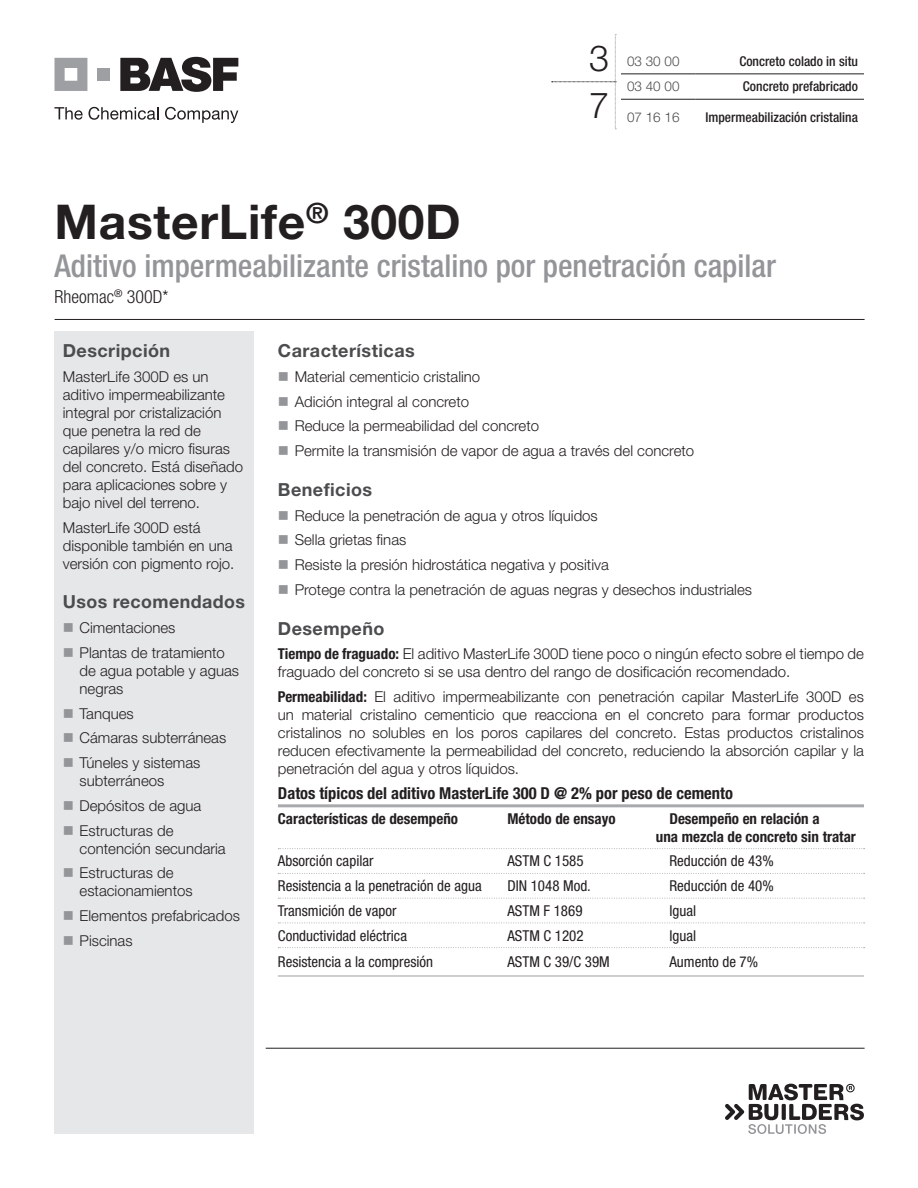
<style>
.page{position:relative;width:918px;height:1188px;background:#fff}
.page>*{position:absolute;margin:0;border:0;box-sizing:border-box;transform-origin:0 0}
.Product_Name{font:700 48px "Helvetica Neue LT Std";letter-spacing:.015em;color:#231f20}
.Large_Numbers_-_Left{font:300 36px "Helvetica Neue LT Std";color:#231f20}
.Gray_Descriptor_Subh{font:500 condensed 31.5px "Helvetica Neue LT Std";color:#939598}
.Section_Header{font:700 18px "Helvetica Neue LT Std";letter-spacing:.025em;color:#4b4c4d}
.Former_Name{font:300 condensed 18px "Helvetica Neue LT Std";color:#231f20}
.Table_Title{font:700 condensed 16.5px "Helvetica Neue LT Std";color:#231f20}
.Body{font:300 15px/18px "Helvetica Neue LT Std";color:#231f20}
.Table_Body{font:condensed 15px "Helvetica Neue";color:#231f20}
.Table_Top_Line_BOLD{font:700 condensed 15px/18px "Helvetica Neue LT Std";color:#231f20}
.Table_Bottom_Line{font:condensed 15px "Helvetica Neue";color:#231f20}
.Bold_Description_-_R{font:500 condensed 13.5px "Helvetica Neue LT Std";color:#231f20}
.Middle_Numbers_-_Gra{font:300 13.5px "Helvetica Neue LT Std";color:#4b4c4d}
.s1{font-weight:700;font-stretch:condensed}
</style>
<div class="page">
<svg style="left:54px;top:107px;width:29px;height:13px"></svg>
<svg style="left:89px;top:107px;width:69px;height:13px"></svg>
<svg style="left:165px;top:107px;width:73px;height:16px"></svg>
<svg style="left:120px;top:57px;width:118px;height:35px"></svg>
<svg style="left:55px;top:58px;width:32px;height:33px"></svg>
<div style="left:98px;top:68px;width:12px;height:13px;background:#9d9fa2"></div>
<hr style="left:55px;top:319px;width:810px;height:1px;background:#231f20">
<div style="left:54px;top:331px;width:200px;height:803px;background:#e6e7e9"></div>
<svg style="left:725px;top:1084px;width:139px;height:50px"></svg>
<hr style="left:266px;top:1048px;width:599px;height:1px;background:#231f20">
<hr style="left:278px;top:804px;width:586px;height:3px;background:#a8a9ad">
<svg style="left:278px;top:848px;width:587px;height:1px"></svg>
<svg style="left:278px;top:873px;width:587px;height:1px"></svg>
<svg style="left:278px;top:898px;width:587px;height:1px"></svg>
<svg style="left:278px;top:923px;width:587px;height:1px"></svg>
<svg style="left:278px;top:947px;width:587px;height:1px"></svg>
<hr style="left:278px;top:975px;width:586px;height:2px;background:#a8a9ad">
<svg style="left:552px;top:34px;width:64px;height:96px"></svg>
<hr style="left:621px;top:99px;width:74px;height:1px;background:#231f20">
<hr style="left:695px;top:99px;width:169px;height:1px;background:#231f20">
<hr style="left:621px;top:74px;width:74px;height:1px;background:#231f20">
<hr style="left:695px;top:74px;width:169px;height:1px;background:#231f20">
<p class="Large_Numbers_-_Left" style="left:589px;top:36px;width:22px">3</p>
<p class="Large_Numbers_-_Left" style="left:589px;top:83px;width:22px">7</p>
<p class="Middle_Numbers_-_Gra" style="left:627px;top:53px;width:54px">03 30 00</p>
<p class="Bold_Description_-_R" style="left:739px;top:53px;width:120px">Concreto colado in situ</p>
<p class="Middle_Numbers_-_Gra" style="left:627px;top:78px;width:54px">03 40 00</p>
<p class="Bold_Description_-_R" style="left:743px;top:79px;width:117px">Concreto prefabricado</p>
<p class="Middle_Numbers_-_Gra" style="left:627px;top:109px;width:54px">07 16 16</p>
<p class="Bold_Description_-_R" style="left:705px;top:110px;width:154px">Impermeabilización cristalina</p>
<p class="Product_Name" style="left:55px;top:192px;width:408px">MasterLife<sup>®</sup> 300D</p>
<p class="Gray_Descriptor_Subh" style="left:55px;top:247px;width:723px">Aditivo impermeabilizante cristalino por penetración capilar</p>
<p class="Former_Name" style="left:55px;top:286px;width:115px">Rheomac<sup>®</sup> 300D*</p>
<p class="Section_Header" style="left:63px;top:339px;width:109px">Descripción</p>
<p class="Body" style="left:63px;top:367px;width:182px">MasterLife 300D es un aditivo impermeabilizante integral por cristalización que penetra la red de capilares y/o micro fisuras del concreto. Está diseñado para aplicaciones sobre y bajo nivel del terreno.</p>
<p class="Body" style="left:63px;top:518px;width:173px">MasterLife 300D está disponible también en una versión con pigmento rojo.</p>
<p class="Section_Header" style="left:63px;top:591px;width:184px">Usos recomendados</p>
<p class="Body" style="left:80px;top:618px;width:97px">Cimentaciones</p>
<p class="Body" style="left:80px;top:643px;width:161px">Plantas de tratamiento de agua potable y aguas negras</p>
<p class="Body" style="left:80px;top:704px;width:56px">Tanques</p>
<p class="Body" style="left:80px;top:729px;width:148px">Cámaras subterráneas</p>
<p class="Body" style="left:80px;top:753px;width:122px">Túneles y sistemas subterráneos</p>
<p class="Body" style="left:80px;top:796px;width:123px">Depósitos de agua</p>
<p class="Body" style="left:80px;top:821px;width:148px">Estructuras de contención secundaria</p>
<p class="Body" style="left:80px;top:864px;width:115px">Estructuras de estacionamientos</p>
<p class="Body" style="left:80px;top:906px;width:162px">Elementos prefabricados</p>
<p class="Body" style="left:80px;top:931px;width:55px">Piscinas</p>
<p class="Section_Header" style="left:278px;top:339px;width:138px">Características</p>
<p class="Body" style="left:295px;top:367px;width:187px">Material cementicio cristalino</p>
<p class="Body" style="left:295px;top:392px;width:176px">Adición integral al concreto</p>
<p class="Body" style="left:295px;top:417px;width:246px">Reduce la permeabilidad del concreto</p>
<p class="Body" style="left:295px;top:441px;width:401px">Permite la transmisión de vapor de agua a través del concreto</p>
<p class="Section_Header" style="left:278px;top:478px;width:96px">Beneficios</p>
<p class="Body" style="left:295px;top:506px;width:305px">Reduce la penetración de agua y otros líquidos</p>
<p class="Body" style="left:295px;top:531px;width:113px">Sella grietas finas</p>
<p class="Body" style="left:295px;top:555px;width:316px">Resiste la presión hidrostática negativa y positiva</p>
<p class="Body" style="left:295px;top:580px;width:459px">Protege contra la penetración de aguas negras y desechos industriales</p>
<p class="Section_Header" style="left:278px;top:617px;width:108px">Desempeño</p>
<p class="Body" style="left:278px;top:645px;width:588px"><span class="s1">Tiempo de fraguado:</span> El aditivo MasterLife 300D tiene poco o ningún efecto sobre el tiempo de fraguado del concreto si se usa dentro del rango de dosificación recomendado.</p>
<p class="Body" style="left:278px;top:687px;width:588px;text-align:justify"><span class="s1">Permeabilidad:</span> El aditivo impermeabilizante con penetración capilar MasterLife 300D es un material cristalino cementicio que reacciona en el concreto para formar productos cristalinos no solubles en los poros capilares del concreto. Estas productos cristalinos reducen efectivamente la permeabilidad del concreto, reduciendo la absorción capilar y la penetración del agua y otros líquidos.</p>
<p class="Table_Title" style="left:278px;top:783px;width:457px">Datos típicos del aditivo MasterLife 300 D @ 2% por peso de cemento</p>
<p class="Table_Top_Line_BOLD" style="left:278px;top:809px;width:182px">Características de desempeño</p>
<p class="Table_Top_Line_BOLD" style="left:507px;top:809px;width:110px">Método de ensayo</p>
<p class="Table_Top_Line_BOLD" style="left:656px;top:809px;width:202px;text-indent:14px">Desempeño en relación a<br>una mezcla de concreto sin tratar</p>
<p class="Table_Body" style="left:278px;top:852px;width:97px">Absorción capilar</p>
<p class="Table_Body" style="left:507px;top:852px;width:78px">ASTM C 1585</p>
<p class="Table_Body" style="left:669px;top:852px;width:106px">Reducción de 43%</p>
<p class="Table_Body" style="left:278px;top:877px;width:205px">Resistencia a la penetración de agua</p>
<p class="Table_Body" style="left:507px;top:877px;width:85px">DIN 1048 Mod.</p>
<p class="Table_Body" style="left:669px;top:877px;width:106px">Reducción de 40%</p>
<p class="Table_Body" style="left:278px;top:902px;width:120px">Transmición de vapor</p>
<p class="Table_Body" style="left:507px;top:902px;width:77px">ASTM F 1869</p>
<p class="Table_Body" style="left:669px;top:902px;width:28px">Igual</p>
<p class="Table_Body" style="left:278px;top:927px;width:131px">Conductividad eléctrica</p>
<p class="Table_Body" style="left:507px;top:927px;width:78px">ASTM C 1202</p>
<p class="Table_Body" style="left:669px;top:927px;width:28px">Igual</p>
<p class="Table_Bottom_Line" style="left:278px;top:953px;width:157px">Resistencia a la compresión</p>
<p class="Table_Bottom_Line" style="left:507px;top:953px;width:104px">ASTM C 39/C 39M</p>
<p class="Table_Bottom_Line" style="left:669px;top:953px;width:90px">Aumento de 7%</p>
</div>
